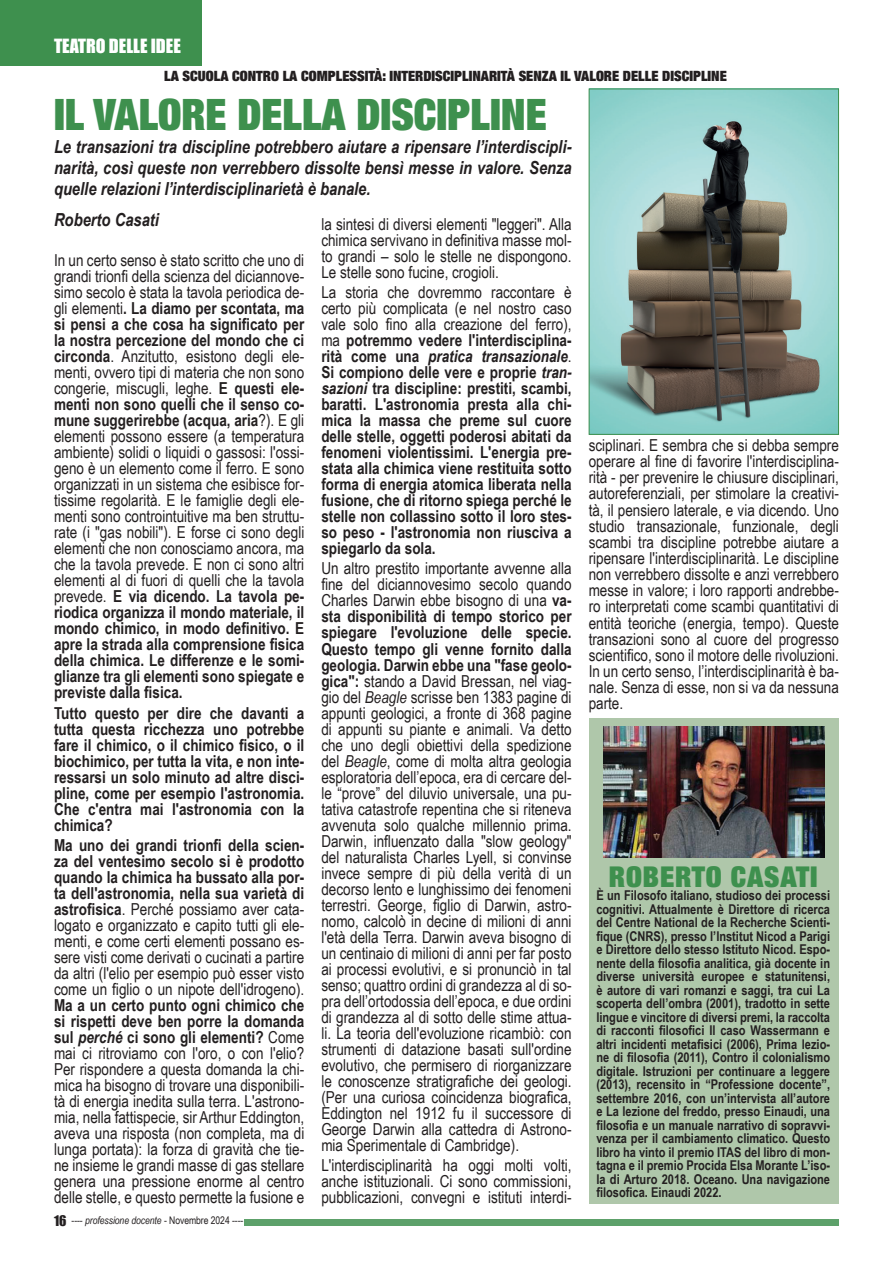
<style>
.page{position:relative;width:893px;height:1263px;background:#fff}
.page>*{position:absolute;margin:0;border:0;box-sizing:border-box;transform-origin:0 0}
.t1{font:900 condensed 43.5px "Helvetica Neue LT Pro";color:#3e904e;scale:.96 1}
.t2{font:900 condensed 28.8px "Helvetica Neue LT Pro";letter-spacing:.03em;color:#3e904e}
.t3{font:italic 700 18px/21px "Arial Narrow";color:#231f20;text-align:justify}
.t4{font:18px "Impact";color:#fff}
.Normal__Web{font:16.5px/16px "Arial Narrow";color:#231f20;text-align:justify}
.Normal__Web-2{font:700 16.5px/16px "Arial Narrow";color:#231f20;text-align:justify}
.t5{font:900 condensed 14.25px "Helvetica Neue LT Pro";color:#231f20}
.t6{font:700 13.5px/13.5px "Arial Narrow";color:#231f20;text-align:justify}
.t7{font:10.5px "Arial Narrow";letter-spacing:-.005em;color:#231f20}
.s1{font-weight:700}
.s2{font-weight:700;font-style:italic}
.s3{font-family:"Impact";font-size:13.5px}
.s4{font-style:italic}
.s5{font-weight:400}
</style>
<div class="page">
<div style="left:244px;top:1219px;width:595px;height:6px;background:#5da16a"></div>
<div style="left:589px;top:719px;width:250px;height:485px;background:#afc7aa"></div>
<img style="left:604px;top:726px;width:220px;height:131px">
<div style="left:0;top:0;width:201px;height:65px;background:#3e904e"></div>
<img style="left:591px;top:91px;width:246px;height:342px">
<div style="left:589px;top:89px;width:250px;height:346px;border:1px solid #3e904e"></div>
<p class="t4" style="left:54px;top:32px;width:128px">TEATRO DELLE IDEE</p>
<p class="t5" style="left:164px;top:67px;width:564px">LA SCUOLA CONTRO LA COMPLESSITÀ: INTERDISCIPLINARITÀ SENZA IL VALORE DELLE DISCIPLINE</p>
<p class="t1" style="left:54px;top:87px;width:515px">IL VALORE DELLA DISCIPLINE</p>
<p class="t3" style="left:54px;top:135px;width:519px">Le transazioni tra discipline potrebbero aiutare a ripensare l’interdiscipli&shy;narità, così queste non verrebbero dissolte bensì messe in valore. Senza quelle relazioni l’interdisciplinarietà è banale.</p>
<p class="t3" style="left:54px;top:209px;width:106px">Roberto Casati</p>
<p class="Normal__Web" style="left:54px;top:251px;width:252px">In un certo senso è stato scritto che uno di grandi trionfi della scienza del diciannove&shy;simo secolo è stata la tavola periodica de&shy;gli elementi<span class="s1">. La diamo per scontata, ma si pensi a che cosa ha significato per la nostra percezione del mondo che ci circonda</span>. Anzitutto, esistono degli ele&shy;menti, ovvero tipi di materia che non sono congerie, miscugli, leghe. <span class="s1">E questi ele&shy;menti non sono quelli che il senso co&shy;mune suggerirebbe (acqua, aria</span>?). E gli elementi possono essere (a temperatura ambiente) solidi o liquidi o gassosi: l'ossi&shy;geno è un elemento come il ferro. E sono organizzati in un sistema che esibisce for&shy;tissime regolarità. E le famiglie degli ele&shy;menti sono controintuitive ma ben struttu&shy;rate (i "gas nobili"). E forse ci sono degli elementi che non conosciamo ancora, ma che la tavola prevede. E non ci sono altri elementi al di fuori di quelli che la tavola prevede. <span class="s1">E via dicendo. La tavola pe&shy;riodica organizza il mondo materiale, il mondo chimico, in modo definitivo. E apre la strada alla comprensione fisica della chimica. Le differenze e le somi&shy;glianze tra gli elementi sono spiegate e previste dalla fisica.</span></p>
<p class="Normal__Web-2" style="left:54px;top:704px;width:252px">Tutto questo per dire che davanti a tutta questa ricchezza uno potrebbe fare il chimico, o il chimico fisico, o il biochimico, per tutta la vita, e non inte&shy;ressarsi un solo minuto ad altre disci&shy;pline, come per esempio l'astronomia.<br>Che c'entra mai l'astronomia con la chimica?</p>
<p class="Normal__Web" style="left:54px;top:836px;width:252px"><span class="s1">Ma uno dei grandi trionfi della scien&shy;za del ventesimo secolo si è prodotto quando la chimica ha bussato alla por&shy;ta dell'astronomia, nella sua varietà di astrofisica</span>. Perché possiamo aver cata&shy;logato e organizzato e capito tutti gli ele&shy;menti, e come certi elementi possano es&shy;sere visti come derivati o cucinati a partire da altri (l'elio per esempio può esser visto come un figlio o un nipote dell'idrogeno).<br><span class="s1">Ma a un certo punto ogni chimico che si rispetti deve ben porre la domanda sul</span> <span class="s2">perché</span> <span class="s1">ci sono gli elementi?</span> Come mai ci ritroviamo con l'oro, o con l'elio?<br>Per rispondere a questa domanda la chi&shy;mica ha bisogno di trovare una disponibili&shy;tà di energia inedita sulla terra. L'astrono&shy;mia, nella fattispecie, sir Arthur Eddington, aveva una risposta (non completa, ma di lunga portata): la forza di gravità che tie&shy;ne insieme le grandi masse di gas stellare genera una pressione enorme al centro delle stelle, e questo permette la fusione e</p>
<p class="t7" style="left:54px;top:1213px;width:191px"><span class="s3">16</span> ---- <span class="s4">professione docente</span> - Novembre 2024 ----</p>
<p class="Normal__Web" style="left:321px;top:215px;width:252px">la sintesi di diversi elementi "leggeri". Alla chimica servivano in definitiva masse mol&shy;to grandi – solo le stelle ne dispongono.<br>Le stelle sono fucine, crogioli.</p>
<p class="Normal__Web-2" style="left:321px;top:283px;width:252px"><span class="s5">La storia che dovremmo raccontare è certo più complicata (e nel nostro caso vale solo fino alla creazione del ferro), ma</span> potremmo vedere l'interdisciplina&shy;rità come una <span class="s4">pratica transazionale</span><span class="s5">.<br></span>Si compiono delle vere e proprie <span class="s4">tran&shy;sazioni</span> tra discipline: prestiti, scambi, baratti. L'astronomia presta alla chi&shy;mica la massa che preme sul cuore delle stelle, oggetti poderosi abitati da fenomeni violentissimi. L'energia pre&shy;stata alla chimica viene restituita sotto forma di energia atomica liberata nella fusione, che di ritorno spiega perché le stelle non collassino sotto il loro stes&shy;so peso - l'astronomia non riusciva a spiegarlo da sola.</p>
<p class="Normal__Web" style="left:321px;top:560px;width:252px">Un altro prestito importante avvenne alla fine del diciannovesimo secolo quando Charles Darwin ebbe bisogno di una <span class="s1">va&shy;sta disponibilità di tempo storico per spiegare l'evoluzione delle specie.<br>Questo tempo gli venne fornito dalla geologia. Darwin ebbe una "fase geolo&shy;gica":</span> stando a David Bressan, nel viag&shy;gio del <span class="s4">Beagle</span> scrisse ben 1383 pagine di appunti geologici, a fronte di 368 pagine di appunti su piante e animali. Va detto che uno degli obiettivi della spedizione del <span class="s4">Beagle</span>, come di molta altra geologia esploratoria dell’epoca, era di cercare del&shy;le “prove” del diluvio universale, una pu&shy;tativa catastrofe repentina che si riteneva avvenuta solo qualche millennio prima.<br>Darwin, influenzato dalla "slow geology" del naturalista Charles Lyell, si convinse invece sempre di più della verità di un decorso lento e lunghissimo dei fenomeni terrestri. George, figlio di Darwin, astro&shy;nomo, calcolò in decine di milioni di anni l'età della Terra. Darwin aveva bisogno di un centinaio di milioni di anni per far posto ai processi evolutivi, e si pronunciò in tal senso; quattro ordini di grandezza al di so&shy;pra dell’ortodossia dell’epoca, e due ordini di grandezza al di sotto delle stime attua&shy;li. La teoria dell'evoluzione ricambiò: con strumenti di datazione basati sull'ordine evolutivo, che permisero di riorganizzare le conoscenze stratigrafiche dei geologi. (Per una curiosa coincidenza biografica, Eddington nel 1912 fu il successore di George Darwin alla cattedra di Astrono&shy;mia Sperimentale di Cambridge).</p>
<p class="Normal__Web" style="left:321px;top:1157px;width:252px">L'interdisciplinarità ha oggi molti volti, anche istituzionali. Ci sono commissioni, pubblicazioni, convegni e istituti interdi-</p>
<p class="Normal__Web" style="left:589px;top:437px;width:252px">sciplinari. E sembra che si debba sempre operare al fine di favorire l'interdisciplina&shy;rità - per prevenire le chiusure disciplinari, autoreferenziali, per stimolare la creativi&shy;tà, il pensiero laterale, e via dicendo. Uno studio transazionale, funzionale, degli scambi tra discipline potrebbe aiutare a ripensare l'interdisciplinarità. Le discipline non verrebbero dissolte e anzi verrebbero messe in valore; i loro rapporti andrebbe&shy;ro interpretati come scambi quantitativi di entità teoriche (energia, tempo). Queste transazioni sono al cuore del progresso scientifico, sono il motore delle rivoluzioni.<br>In un certo senso, l’interdisciplinarità è ba&shy;nale. Senza di esse, non si va da nessuna parte.</p>
<p class="t2" style="left:609px;top:858px;width:210px">ROBERTO CASATI</p>
<p class="t6" style="left:596px;top:888px;width:235px">È un Filosofo italiano, studioso dei processi cognitivi. Attualmente è Direttore di ricerca del Centre National de la Recherche Scienti&shy;fique (CNRS), presso l’Institut Nicod a Parigi e Direttore dello stesso Istituto Nicod. Espo&shy;nente della filosofia analitica, già docente in diverse università europee e statunitensi, è autore di vari romanzi e saggi, tra cui La scoperta dell’ombra (2001), tradotto in sette lingue e vincitore di diversi premi, la raccolta di racconti filosofici Il caso Wassermann e altri incidenti metafisici (2006), Prima lezio&shy;ne di filosofia (2011), Contro il colonialismo digitale. Istruzioni per continuare a leggere (2013), recensito in “Professione docente”, settembre 2016, con un’intervista all’autore e La lezione del freddo, presso Einaudi, una filosofia e un manuale narrativo di sopravvi&shy;venza per il cambiamento climatico. Questo libro ha vinto il premio ITAS del libro di mon&shy;tagna e il premio Procida Elsa Morante L’iso&shy;la di Arturo 2018. Oceano. Una navigazione filosofica. Einaudi 2022.</p>
</div>
